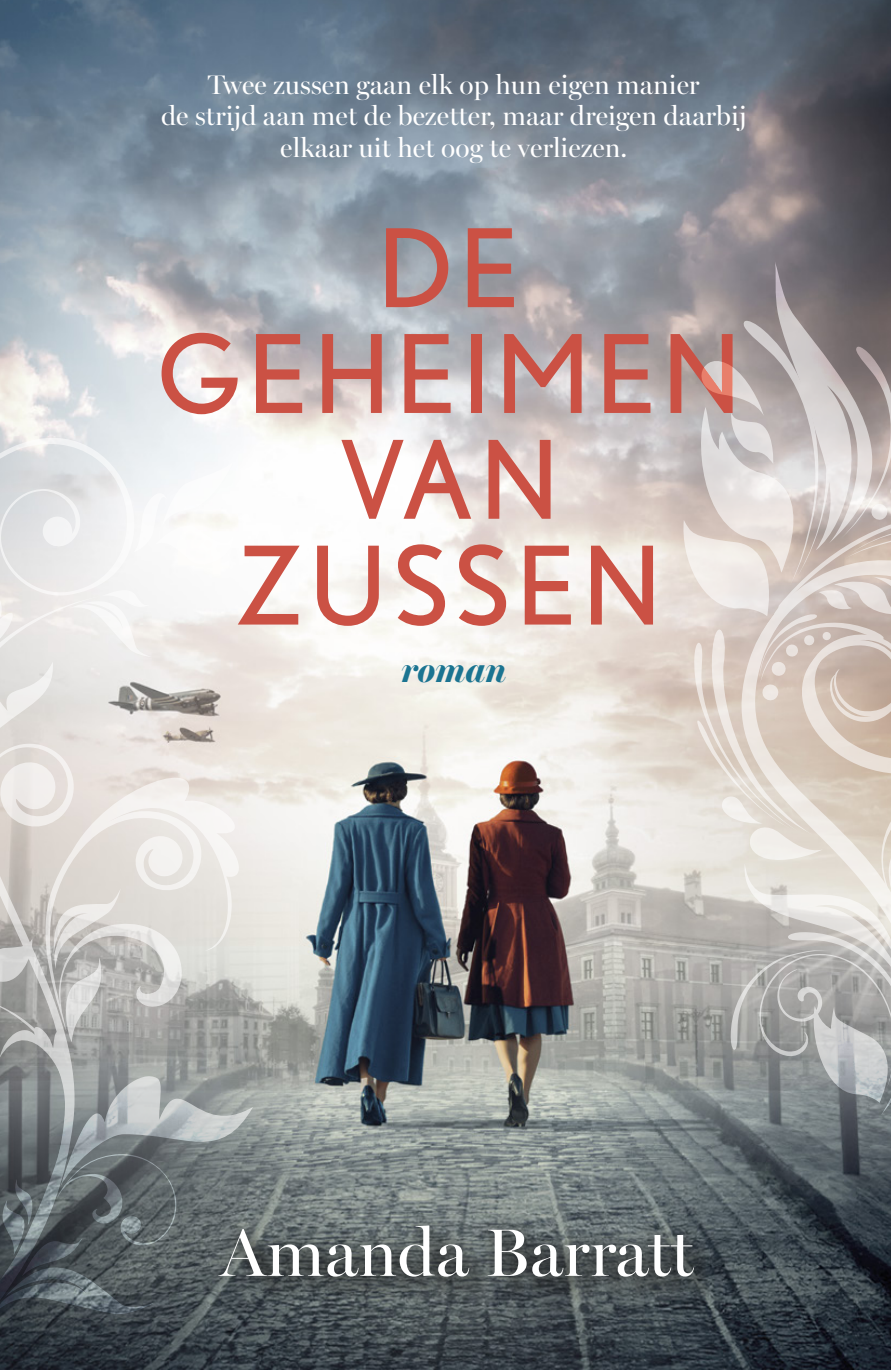
<style>
.page{position:relative;width:891px;height:1370px;background:#fff}
.page>*{position:absolute;margin:0;border:0;box-sizing:border-box;transform-origin:0 0}
.t1{font:108px/105.8px "Nobel";letter-spacing:.06em;color:#cb5144;text-align:center}
.t2{font:67.5px "Miller Banner";color:#fff}
.t3{font:italic 700 36px "Miller Banner";color:#1b7491}
.t4{font:27px/31.5px "Miller Banner";color:#fff;text-align:center}
</style>
<div class="page">
<img style="left:0;top:0;width:890px;height:1369px">
<div style="left:224px;top:1228px;width:496px;height:75px;background:#222221;opacity:.75"></div>
<svg style="left:255px;top:1211px;width:452px;height:78px;background:#555c5d"></svg>
<svg style="left:0;top:435px;width:184px;height:26px;fill:#e7ebee"></svg>
<svg style="left:0;top:461px;width:255px;height:908px;background:#b4b5b4"></svg>
<svg style="left:713px;top:1102px;width:177px;height:12px;background:#7a8386"></svg>
<svg style="left:681px;top:261px;width:209px;height:841px;background:#c5beb9"></svg>
<p class="t4" style="left:161px;top:69px;width:587px">Twee zussen gaan elk op hun eigen manier<br>de strijd aan met de bezetter, maar dreigen daarbij elkaar uit het oog te verliezen.</p>
<h1 class="t1" style="left:157px;top:214px;width:585px">DE<br>GEHEIMEN<br>VAN<br>ZUSSEN</h1>
<h3 class="t3" style="left:401px;top:648px;width:106px">roman</h3>
<h2 class="t2" style="left:220px;top:1212px;width:475px">Amanda Barratt</h2>
</div>
